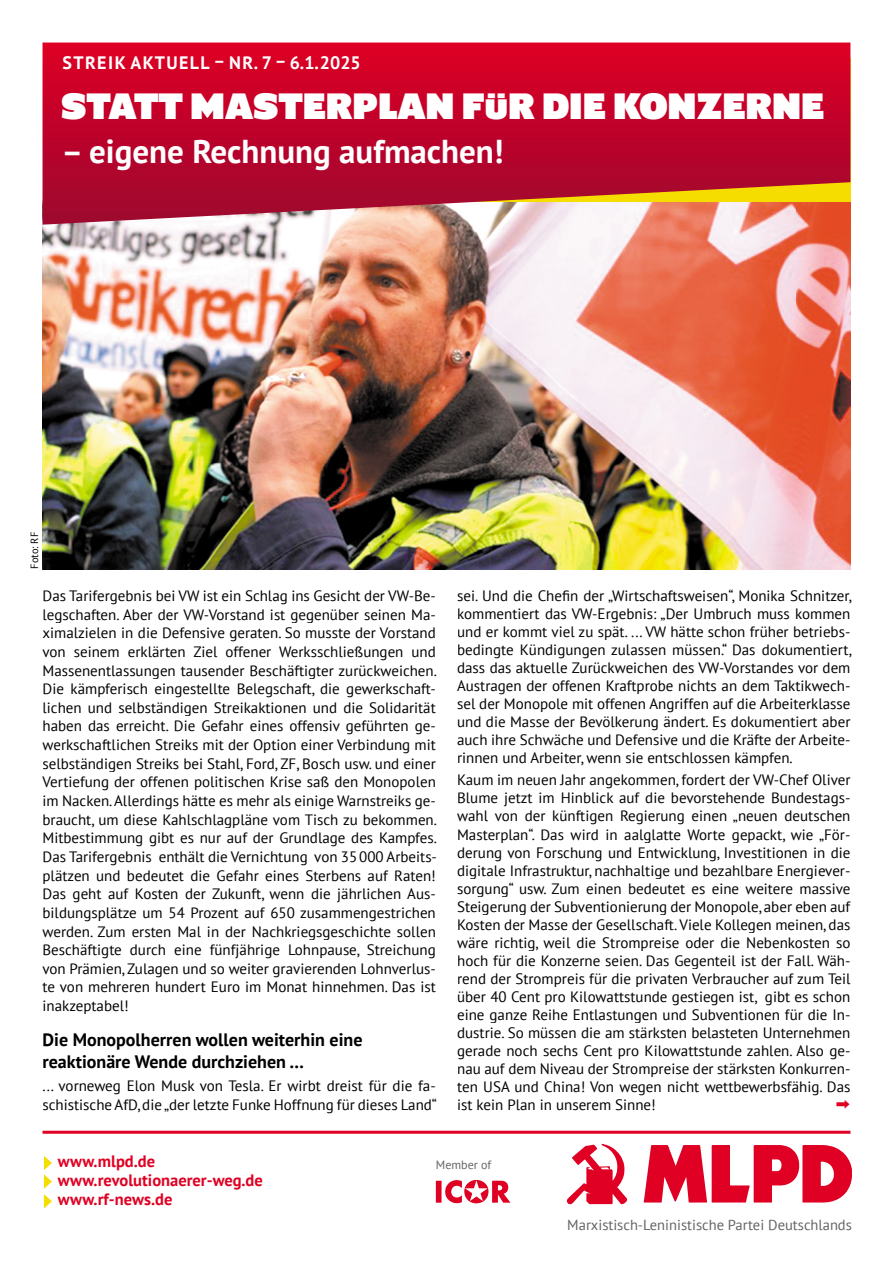
<style>
.page{position:relative;width:893px;height:1263px;background:#fff}
.page>*{position:absolute;margin:0;border:0;box-sizing:border-box;transform-origin:0 0}
.t1{font:36px "Shire Derbyshire";color:#fff}
.t2{font:700 33px "PT Sans";color:#fff}
.t3{font:700 18px/22.2px "PT Sans";color:#000}
.t4{font:700 18px "PT Sans";letter-spacing:.08em;color:#fff}
.t5{font:700 16.5px "PT Sans";color:#df0023}
.t6{font:15px/18px "PT Sans";color:#000;text-align:justify}
.t7{font:500 15px "Yu Gothic";color:#df0023}
.t8{font:14.55px "PT Sans";color:#636363}
.t9{font:12px "PT Sans";color:#636363}
.t10{font:10.5px "PT Sans";color:#000}
</style>
<div class="page">
<img style="left:43px;top:225px;width:807px;height:344px">
<svg style="left:43px;top:43px;width:807px;height:182px;background:#c61935"></svg>
<svg style="left:44px;top:1156px;width:8px;height:52px"></svg>
<hr style="left:43px;top:1131px;width:807px;height:3px;background:#df0023">
<svg style="left:566px;top:1144px;width:61px;height:60px"></svg>
<svg style="left:436px;top:1180px;width:74px;height:24px"></svg>
<svg style="left:644px;top:1145px;width:208px;height:57px"></svg>
<p class="t4" style="left:62px;top:50px;width:300px">STREIK AKTUELL – NR. 7 – 6.1. 2025</p>
<h1 class="t1" style="left:62px;top:85px;width:764px">STATT MASTERPLAN FÜR DIE KONZERNE</h1>
<h2 class="t2" style="left:62px;top:130px;width:443px">– eigene Rechnung aufmachen!</h2>
<p class="t10" style="left:28px;top:569px;width:38px;rotate:-90deg">Foto: RF</p>
<p class="t6" style="left:43px;top:586px;width:396px;line-height:18.6px">Das Tarifergebnis bei VW ist ein Schlag ins Gesicht der VW-Be&shy;legschaften. Aber der VW-Vorstand ist gegenüber seinen Ma&shy;ximalzielen in die Defensive geraten. So musste der Vorstand von seinem erklärten Ziel offener Werksschließungen und Massenentlassungen tausender Beschäftigter zurückweichen.<br>Die kämpferisch eingestellte Belegschaft, die gewerkschaft&shy;lichen und selbständigen Streikaktionen und die Solidarität haben das erreicht. Die Gefahr eines offensiv geführten ge&shy;werkschaftlichen Streiks mit der Option einer Verbindung mit selbständigen Streiks bei Stahl, Ford, ZF, Bosch usw. und einer Vertiefung der offenen politischen Krise saß den Monopolen im Nacken. Allerdings hätte es mehr als einige Warnstreiks ge&shy;braucht, um diese Kahlschlagpläne vom Tisch zu bekommen.<br>Mitbestimmung gibt es nur auf der Grundlage des Kampfes.<br>Das Tarifergebnis enthält die Vernichtung von 35 000 Arbeits&shy;plätzen und bedeutet die Gefahr eines Sterbens auf Raten!<br>Das geht auf Kosten der Zukunft, wenn die jährlichen Aus&shy;bildungsplätze um 54 Prozent auf 650 zusammengestrichen werden. Zum ersten Mal in der Nachkriegsgeschichte sollen Beschäftigte durch eine fünfjährige Lohnpause, Streichung von Prämien, Zulagen und so weiter gravierenden Lohnverlus&shy;te von mehreren hundert Euro im Monat hinnehmen. Das ist inakzeptabel!</p>
<p class="t3" style="left:43px;top:1028px;width:322px">Die Monopolherren wollen weiterhin eine reaktionäre Wende durchziehen …</p>
<p class="t6" style="left:43px;top:1076px;width:396px;line-height:18.6px">... vorneweg Elon Musk von Tesla. Er wirbt dreist für die fa&shy;schistische AfD, die „der letzte Funke Hoffnung für dieses Land“</p>
<p class="t6" style="left:457px;top:586px;width:396px">sei. Und die Chefin der „Wirtschaftsweisen“, Monika Schnitzer, kommentiert das VW-Ergebnis: „Der Umbruch muss kommen und er kommt viel zu spät. ... VW hätte schon früher betriebs&shy;bedingte Kündigungen zulassen müssen.“ Das dokumentiert, dass das aktuelle Zurückweichen des VW-Vorstandes vor dem Austragen der offenen Kraftprobe nichts an dem Taktikwech&shy;sel der Monopole mit offenen Angriffen auf die Arbeiterklasse und die Masse der Bevölkerung ändert. Es dokumentiert aber auch ihre Schwäche und Defensive und die Kräfte der Arbeite&shy;rinnen und Arbeiter, wenn sie entschlossen kämpfen.</p>
<p class="t6" style="left:457px;top:771px;width:395px">Kaum im neuen Jahr angekommen, fordert der VW-Chef Oliver Blume jetzt im Hinblick auf die bevorstehende Bundestags&shy;wahl von der künftigen Regierung einen „neuen deutschen Masterplan“. Das wird in aalglatte Worte gepackt, wie „För&shy;derung von Forschung und Entwicklung, Investitionen in die digitale Infrastruktur, nachhaltige und bezahlbare Energiever&shy;sorgung“ usw. Zum einen bedeutet es eine weitere massive Steigerung der Subventionierung der Monopole, aber eben auf Kosten der Masse der Gesellschaft. Viele Kollegen meinen, das wäre richtig, weil die Strompreise oder die Nebenkosten so hoch für die Konzerne seien. Das Gegenteil ist der Fall. Wäh&shy;rend der Strompreis für die privaten Verbraucher auf zum Teil über 40 Cent pro Kilowattstunde gestiegen ist, gibt es schon eine ganze Reihe Entlastungen und Subventionen für die In&shy;dustrie. So müssen die am stärksten belasteten Unternehmen gerade noch sechs Cent pro Kilowattstunde zahlen. Also ge&shy;nau auf dem Niveau der Strompreise der stärksten Konkurren&shy;ten USA und China! Von wegen nicht wettbewerbsfähig. Das ist kein Plan in unserem Sinne!</p>
<p class="t7" style="left:835px;top:1090px;width:16px">➡</p>
<p class="t5" style="left:58px;top:1150px;width:99px">www.mlpd.de</p>
<p class="t5" style="left:58px;top:1188px;width:116px">www.rf-news.de</p>
<p class="t5" style="left:58px;top:1169px;width:206px">www.revolutionaerer-weg.de</p>
<p class="t9" style="left:436px;top:1157px;width:57px">Member of</p>
<p class="t8" style="left:567px;top:1216px;width:286px">Marxistisch-Leninistische Partei Deutschlands</p>
</div>
